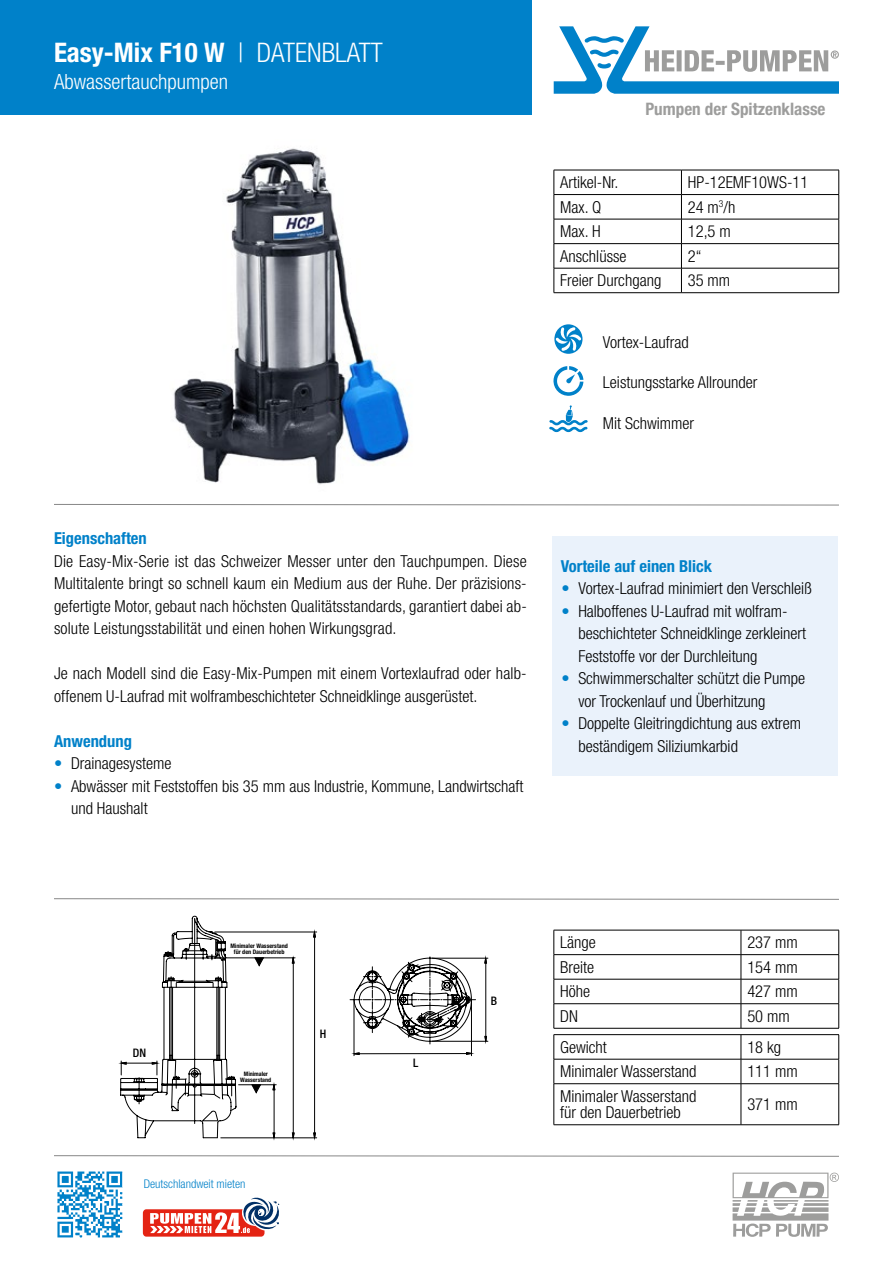
<style>
.page{position:relative;width:893px;height:1263px;background:#fff}
.page>*{position:absolute;margin:0;border:0;box-sizing:border-box;transform-origin:0 0}
.t1{font:700 condensed 27px "Helvetica Neue LT Std";color:#fff}
.t2{font:300 condensed 21px "Helvetica Neue LT Std";color:#fff}
.t3{font:700 condensed 17.1px "Helvetica Neue";color:#9d9d9c}
.t4{font:300 condensed 16.5px/22.5px "Helvetica Neue LT Std";color:#000}
.t5{font:700 condensed 16.5px "Helvetica Neue LT Std";color:#0081c9}
.t6{font:300 condensed 12px "Helvetica Neue LT Std";color:#0081c9}
.t7{font:500 condensed 11.7px "Helvetica Neue LT Std";color:#000}
.t8{font:700 condensed 6.15px/6.1px "Helvetica Neue LT Std";color:#000;text-align:center}
.s1{font-weight:300}
.s2{color:#0081c9}
.s3{font-weight:700;color:#0081c9}
</style>
<div class="page">
<div style="left:0;top:0;width:531px;height:115px;background:#0081c9"></div>
<svg style="left:54px;top:1155px;width:785px;height:2px;background:#c2c2c2"></svg>
<svg style="left:554px;top:26px;width:285px;height:68px"></svg>
<svg style="left:143px;top:1198px;width:136px;height:38px"></svg>
<img style="left:57px;top:1171px;width:66px;height:67px">
<svg style="left:733px;top:1172px;width:106px;height:65px"></svg>
<svg style="left:54px;top:504px;width:785px;height:2px"></svg>
<div style="left:553px;top:536px;width:285px;height:59px;background:#eaf2fb"></div>
<div style="left:553px;top:581px;width:285px;height:104px;background:#eaf2fb"></div>
<div style="left:553px;top:649px;width:285px;height:81px;background:#eaf2fb"></div>
<div style="left:553px;top:694px;width:285px;height:81px;background:#eaf2fb"></div>
<svg style="left:54px;top:898px;width:785px;height:2px;background:#c2c2c2"></svg>
<hr style="left:554px;top:243px;width:127px;height:1px;background:#000">
<hr style="left:681px;top:243px;width:158px;height:1px;background:#000">
<svg style="left:681px;top:171px;width:1px;height:121px"></svg>
<hr style="left:554px;top:219px;width:127px;height:1px;background:#000">
<hr style="left:681px;top:219px;width:158px;height:1px;background:#000">
<hr style="left:554px;top:268px;width:127px;height:1px;background:#000">
<svg style="left:554px;top:171px;width:1px;height:121px"></svg>
<hr style="left:681px;top:268px;width:158px;height:1px;background:#000">
<svg style="left:838px;top:171px;width:1px;height:121px"></svg>
<hr style="left:554px;top:292px;width:127px;height:1px;background:#000">
<hr style="left:681px;top:292px;width:158px;height:1px;background:#000">
<hr style="left:554px;top:170px;width:127px;height:1px;background:#000">
<hr style="left:681px;top:170px;width:158px;height:1px;background:#000">
<hr style="left:554px;top:194px;width:127px;height:1px;background:#000">
<hr style="left:681px;top:194px;width:158px;height:1px;background:#000">
<img style="left:173px;top:148px;width:237px;height:337px">
<svg style="left:554px;top:324px;width:28px;height:30px"></svg>
<svg style="left:553px;top:366px;width:30px;height:30px"></svg>
<svg style="left:549px;top:405px;width:39px;height:27px"></svg>
<svg style="left:741px;top:1035px;width:1px;height:48px"></svg>
<hr style="left:741px;top:1084px;width:1px;height:40px;background:#000">
<hr style="left:554px;top:954px;width:187px;height:1px;background:#000">
<svg style="left:554px;top:931px;width:1px;height:97px"></svg>
<svg style="left:741px;top:931px;width:1px;height:97px"></svg>
<svg style="left:838px;top:931px;width:1px;height:97px"></svg>
<hr style="left:554px;top:979px;width:187px;height:1px;background:#000">
<hr style="left:741px;top:979px;width:98px;height:1px;background:#000">
<hr style="left:554px;top:1003px;width:187px;height:1px;background:#000">
<hr style="left:741px;top:1003px;width:98px;height:1px;background:#000">
<hr style="left:554px;top:1028px;width:187px;height:1px;background:#000">
<hr style="left:741px;top:1028px;width:98px;height:1px;background:#000">
<hr style="left:554px;top:1034px;width:187px;height:1px;background:#000">
<hr style="left:741px;top:1034px;width:98px;height:1px;background:#000">
<hr style="left:554px;top:1059px;width:187px;height:1px;background:#000">
<svg style="left:554px;top:1035px;width:1px;height:48px"></svg>
<hr style="left:741px;top:1059px;width:98px;height:1px;background:#000">
<svg style="left:838px;top:1035px;width:1px;height:48px"></svg>
<hr style="left:554px;top:1083px;width:187px;height:1px;background:#000">
<hr style="left:554px;top:1084px;width:1px;height:40px;background:#000">
<hr style="left:741px;top:1083px;width:98px;height:1px;background:#000">
<hr style="left:838px;top:1084px;width:1px;height:40px;background:#000">
<hr style="left:554px;top:1124px;width:187px;height:1px;background:#000">
<hr style="left:741px;top:1124px;width:98px;height:1px;background:#000">
<hr style="left:554px;top:930px;width:187px;height:1px;background:#000">
<hr style="left:741px;top:930px;width:98px;height:1px;background:#000">
<hr style="left:741px;top:954px;width:98px;height:1px;background:#000">
<svg style="left:119px;top:916px;width:198px;height:224px"></svg>
<svg style="left:350px;top:956px;width:138px;height:88px"></svg>
<hr style="left:471px;top:1000px;width:1px;height:56px;background:#000">
<hr style="left:354px;top:1000px;width:1px;height:56px;background:#000">
<hr style="left:354px;top:1053px;width:113px;height:1px;background:#000">
<svg style="left:466px;top:1052px;width:8px;height:3px"></svg>
<svg style="left:352px;top:1052px;width:8px;height:3px"></svg>
<h1 class="t1" style="left:54px;top:36px;width:330px">Easy-Mix F10 W <span class="s1">| DATENBLATT</span></h1>
<p class="t2" style="left:54px;top:69px;width:176px">Abwassertauchpumpen</p>
<p class="t3" style="left:645px;top:94px;width:182px">Pumpen der Spitzenklasse</p>
<p class="t4" style="left:560px;top:171px;width:60px">Artikel-Nr.</p>
<p class="t4" style="left:688px;top:171px;width:122px">HP-12EMF10WS-11</p>
<p class="t4" style="left:560px;top:195px;width:42px">Max. Q</p>
<p class="t4" style="left:688px;top:195px;width:49px">24 m<sup>3</sup>/h</p>
<p class="t4" style="left:560px;top:220px;width:42px">Max. H</p>
<p class="t4" style="left:688px;top:220px;width:44px">12,5 m</p>
<p class="t4" style="left:560px;top:245px;width:68px">Anschlüsse</p>
<p class="t4" style="left:688px;top:245px;width:15px">2“</p>
<p class="t4" style="left:560px;top:269px;width:103px">Freier Durchgang</p>
<p class="t4" style="left:688px;top:269px;width:44px">35 mm</p>
<p class="t4" style="left:603px;top:330px;width:87px">Vortex-Laufrad</p>
<p class="t4" style="left:603px;top:371px;width:156px">Leistungsstarke Allrounder</p>
<p class="t4" style="left:603px;top:411px;width:93px">Mit Schwimmer</p>
<p class="t5" style="left:54px;top:528px;width:94px">Eigenschaften</p>
<p class="t4" style="left:54px;top:550px;width:474px;text-align:justify">Die Easy-Mix-Serie ist das Schweizer Messer unter den Tauchpumpen. Diese Multitalente bringt so schnell kaum ein Medium aus der Ruhe. Der präzisions&shy;gefertigte Motor, gebaut nach höchsten Qualitätsstandards, garantiert dabei ab&shy;solute Leistungsstabilität und einen hohen Wirkungsgrad.</p>
<p class="t4" style="left:54px;top:662px;width:474px">Je nach Modell sind die Easy-Mix-Pumpen mit einem Vortexlaufrad oder halb&shy;offenem U-Laufrad mit wolframbeschichteter Schneidklinge ausgerüstet.</p>
<p class="t5" style="left:54px;top:731px;width:79px">Anwendung</p>
<p class="t4" style="left:54px;top:752px;width:119px"><span class="s2">•</span> Drainagesysteme</p>
<p class="t4" style="left:71px;top:775px;width:454px;text-indent:-17px"><span class="s2">•</span> Abwässer mit Feststoffen bis 35 mm aus Industrie, Kommune, Landwirtschaft und Haushalt</p>
<p class="t5" style="left:561px;top:556px;width:153px">Vorteile auf einen Blick</p>
<p class="t4" style="left:561px;top:577px;width:252px"><span class="s3">•</span> Vortex-Laufrad minimiert den Verschleiß</p>
<p class="t4" style="left:578px;top:599px;width:229px;text-indent:-17px"><span class="s3">•</span> Halboffenes U-Laufrad mit wolfram&shy;beschichteter Schneidklinge zerkleinert<br>Feststoffe vor der Durchleitung</p>
<p class="t4" style="left:578px;top:667px;width:228px;text-indent:-17px"><span class="s3">•</span> Schwimmerschalter schützt die Pumpe vor Trockenlauf und Überhitzung</p>
<p class="t4" style="left:578px;top:712px;width:224px;text-indent:-17px"><span class="s3">•</span> Doppelte Gleitringdichtung aus extrem beständigem Siliziumkarbid</p>
<p class="t7" style="left:133px;top:1045px;width:15px">DN</p>
<p class="t8" style="left:230px;top:943px;width:59px">Minimaler Wasserstand für den Dauerbetrieb</p>
<p class="t8" style="left:240px;top:1070px;width:33px">Minimaler<br>Wasserstand</p>
<p class="t7" style="left:320px;top:1027px;width:8px">H</p>
<p class="t6" style="left:144px;top:1176px;width:103px">Deutschlandweit mieten</p>
<p class="t7" style="left:413px;top:1056px;width:7px">L</p>
<p class="t7" style="left:491px;top:993px;width:8px">B</p>
<p class="t4" style="left:560px;top:931px;width:37px">Länge</p>
<p class="t4" style="left:747px;top:931px;width:52px">237 mm</p>
<p class="t4" style="left:560px;top:955px;width:35px">Breite</p>
<p class="t4" style="left:747px;top:955px;width:52px">154 mm</p>
<p class="t4" style="left:560px;top:980px;width:31px">Höhe</p>
<p class="t4" style="left:747px;top:980px;width:52px">427 mm</p>
<p class="t4" style="left:560px;top:1005px;width:19px">DN</p>
<p class="t4" style="left:747px;top:1005px;width:44px">50 mm</p>
<p class="t4" style="left:560px;top:1035px;width:48px">Gewicht</p>
<p class="t4" style="left:747px;top:1035px;width:35px">18 kg</p>
<p class="t4" style="left:560px;top:1060px;width:138px">Minimaler Wasserstand</p>
<p class="t4" style="left:747px;top:1060px;width:52px">111 mm</p>
<p class="t4" style="left:560px;top:1088px;width:138px;line-height:16.5px">Minimaler Wasserstand für den Dauerbetrieb</p>
<p class="t4" style="left:747px;top:1093px;width:52px">371 mm</p>
</div>
